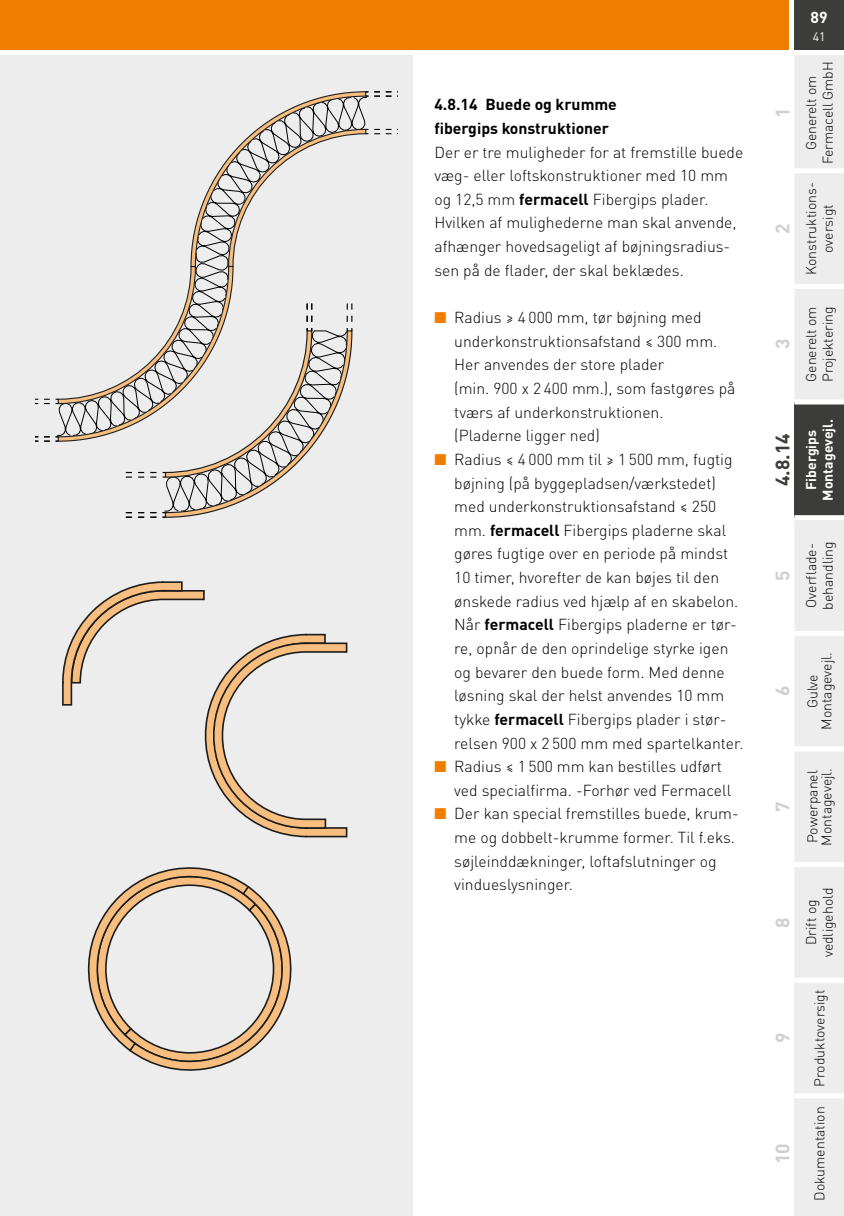
<style>
.page{position:relative;width:844px;height:1216px;background:#fff}
.page>*{position:absolute;margin:0;border:0;box-sizing:border-box;transform-origin:0 0}
.t1{font:700 19.25px "DIN Pro";color:#d0d0d0}
.t2{font:700 19.25px "DIN Pro";color:#3c3c3b}
.t3{font:300 15.75px/23.6px "DIN Pro";color:#000}
.t4{font:700 15.75px/23.6px "DIN Pro";color:#000}
.t5{font:700 15.75px "DIN Pro";color:#fff}
.t6{font:300 14px/16.8px "DIN Pro";color:#000;text-align:center}
.t7{font:700 14px/16.8px "DIN Pro";color:#fff;text-align:center}
.t8{font:12.25px "DIN Pro";color:#fff}
.s1{font-weight:700}
.s2{color:#ef7d00}
</style>
<div class="page">
<div style="left:794px;top:0;width:49px;height:50px;background:#3c3c3b"></div>
<div style="left:0;top:0;width:789px;height:50px;background:#ef7d00"></div>
<div style="left:0;top:56px;width:412px;height:1159px;background:#ededed"></div>
<svg style="left:35px;top:398px;width:15px;height:6px"></svg>
<svg style="left:35px;top:436px;width:15px;height:5px"></svg>
<svg style="left:374px;top:129px;width:18px;height:5px"></svg>
<svg style="left:374px;top:91px;width:18px;height:6px"></svg>
<svg style="left:56px;top:91px;width:312px;height:427px"></svg>
<svg style="left:88px;top:867px;width:203px;height:203px"></svg>
<svg style="left:62px;top:581px;width:285px;height:256px"></svg>
<div style="left:794px;top:1209px;width:49px;height:6px;background:#ededed"></div>
<div style="left:794px;top:1095px;width:49px;height:116px;background:#ededed"></div>
<div style="left:794px;top:980px;width:49px;height:115px;background:#ededed"></div>
<div style="left:794px;top:402px;width:49px;height:115px;background:#3c3c3b"></div>
<hr style="left:843px;top:1095px;width:1px;height:116px;background:#ededed">
<hr style="left:843px;top:980px;width:1px;height:115px;background:#ededed">
<hr style="left:843px;top:402px;width:1px;height:115px;background:#3c3c3b">
<div style="left:794px;top:1093px;width:49px;height:5px;background:#fff"></div>
<div style="left:794px;top:515px;width:50px;height:467px;background:#ededed"></div>
<div style="left:794px;top:55px;width:50px;height:349px;background:#ededed"></div>
<p class="t4" style="left:434px;top:91px;width:184px">4.8.14 Buede og krumme fibergips konstruktioner</p>
<p class="t3" style="left:434px;top:139px;width:310px">Der er tre muligheder for at fremstille buede væg- eller loftskonstruktioner med 10 mm og 12,5 mm <span class="s1">fermacell</span> Fibergips plader.<br>Hvilken af mulighederne man skal anvende, afhænger hovedsageligt af bøjningsradius&shy;sen på de flader, der skal beklædes.</p>
<p class="t3" style="left:454px;top:304px;width:283px;text-indent:-20px"><span class="s2">■</span> Radius ≥ 4 000 mm, tør bøjning med underkonstruktionsafstand ≤ 300 mm.<br>Her anvendes der store plader<br>(min. 900 x 2 400 mm.), som fastgøres på tværs af underkonstruktionen.<br>(Pladerne ligger ned)</p>
<p class="t3" style="left:454px;top:446px;width:291px;text-indent:-20px"><span class="s2">■</span> Radius ≤ 4 000 mm til ≥ 1 500 mm, fugtig bøjning (på byggepladsen/værkstedet) med underkonstruktionsafstand ≤ 250 mm. <span class="s1">fermacell</span> Fibergips pladerne skal gøres fugtige over en periode på mindst 10 timer, hvorefter de kan bøjes til den ønskede radius ved hjælp af en skabelon.<br>Når <span class="s1">fermacell</span> Fibergips pladerne er tør&shy;re, opnår de den oprindelige styrke igen og bevarer den buede form. Med denne løsning skal der helst anvendes 10 mm tykke <span class="s1">fermacell</span> Fibergips plader i stør&shy;relsen 900 x 2 500 mm med spartelkanter.</p>
<p class="t3" style="left:454px;top:753px;width:278px;text-indent:-20px"><span class="s2">■</span> Radius ≤ 1 500 mm kan bestilles udført ved specialfirma. -Forhør ved Fermacell</p>
<p class="t3" style="left:454px;top:800px;width:286px;text-indent:-20px"><span class="s2">■</span> Der kan special fremstilles buede, krum&shy;me og dobbelt-krumme former. Til f.eks. søjleinddækninger, loftafslutninger og vindueslysninger.</p>
<p class="t1" style="left:766px;top:118px;width:12px;rotate:-90deg">1</p>
<p class="t1" style="left:766px;top:234px;width:12px;rotate:-90deg">2</p>
<p class="t1" style="left:766px;top:349px;width:12px;rotate:-90deg">3</p>
<p class="t2" style="left:766px;top:486px;width:54px;rotate:-90deg">4.8.14</p>
<p class="t5" style="left:810px;top:5px;width:19px">89</p>
<p class="t8" style="left:812px;top:26px;width:14px">41</p>
<p class="t6" style="left:801px;top:164px;width:104px;rotate:-90deg">Generelt om<br>Fermacell GmbH</p>
<p class="t6" style="left:801px;top:275px;width:94px;rotate:-90deg">Konstruktions&shy;oversigt</p>
<p class="t6" style="left:801px;top:382px;width:77px;text-align:left;rotate:-90deg">Generelt om<br>Projektering</p>
<p class="t7" style="left:800px;top:500px;width:83px;rotate:-90deg">Fibergips<br>Montagevejl.</p>
<p class="t1" style="left:766px;top:580px;width:12px;rotate:-90deg">5</p>
<p class="t6" style="left:801px;top:609px;width:70px;text-align:left;rotate:-90deg">Overflade&shy;behandling</p>
<p class="t1" style="left:766px;top:696px;width:12px;rotate:-90deg">6</p>
<p class="t1" style="left:766px;top:812px;width:12px;rotate:-90deg">7</p>
<p class="t6" style="left:804px;top:730px;width:79px;line-height:14px;rotate:-90deg">Gulve<br>Montagevejl.</p>
<p class="t6" style="left:804px;top:845px;width:79px;line-height:14px;text-align:left;rotate:-90deg">Powerpanel<br>Montagevejl.</p>
<p class="t1" style="left:766px;top:927px;width:12px;rotate:-90deg">8</p>
<p class="t1" style="left:766px;top:1043px;width:12px;rotate:-90deg">9</p>
<p class="t1" style="left:766px;top:1164px;width:22px;rotate:-90deg">10</p>
<p class="t6" style="left:801px;top:957px;width:71px;rotate:-90deg">Drift og vedligehold</p>
<p class="t6" style="left:809px;top:1086px;width:99px;rotate:-90deg">Produktoversigt</p>
<p class="t6" style="left:809px;top:1200px;width:96px;rotate:-90deg">Dokumentation</p>
</div>
